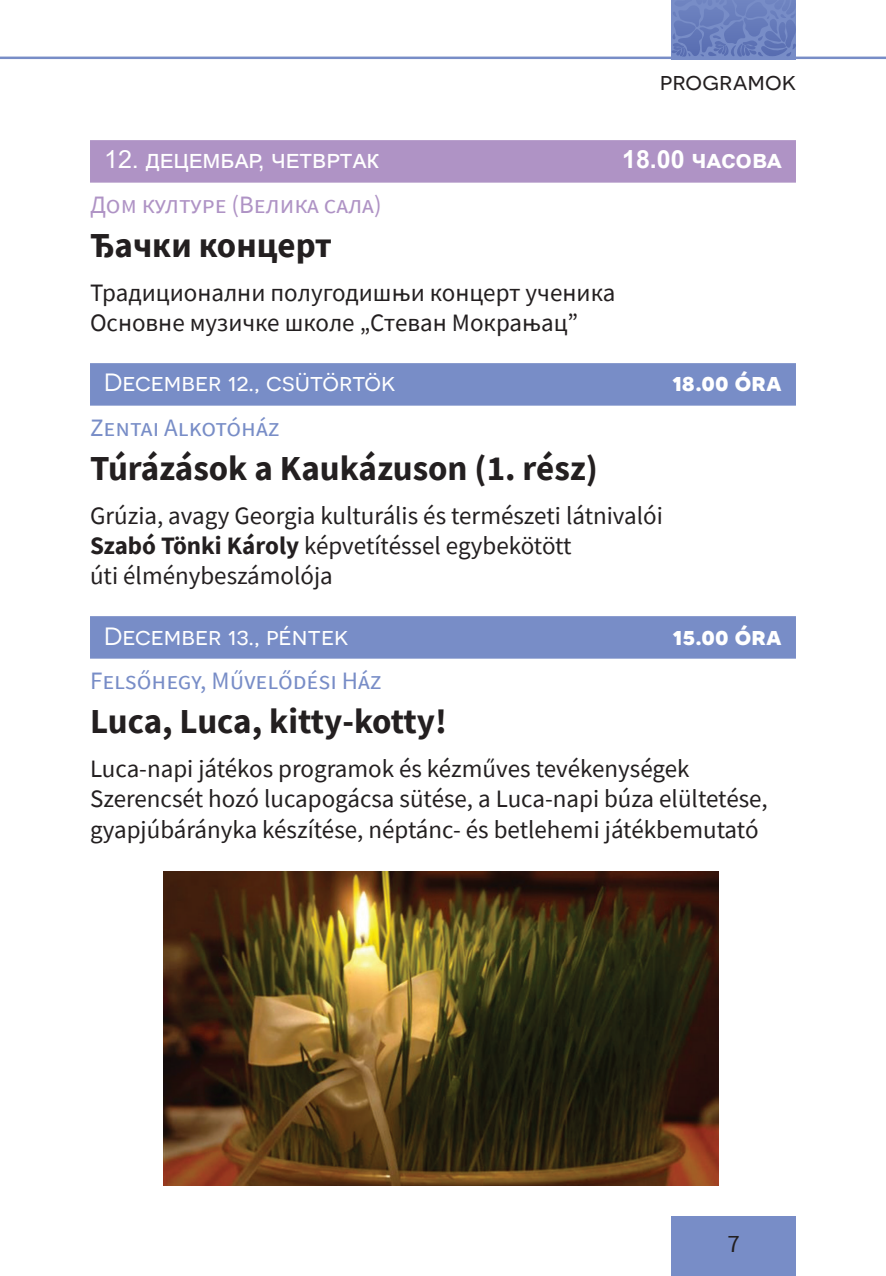
<style>
.page{position:relative;width:886px;height:1276px;background:#fff}
.page>*{position:absolute;margin:0;border:0;box-sizing:border-box;transform-origin:0 0}
.t1{font:700 35px "Source Sans Pro";color:#231f20}
.t2{font:25px/30px "Source Sans Pro";color:#231f20}
.t3{font:25px "Novecentosanswide";color:#fff}
.t4{font:25px "Source Sans Pro";color:#788dc7}
.t5{font:25px "Source Sans Pro";letter-spacing:.015em;color:#af93c5}
.t6{font:25px "Arial";color:#fff}
.t7{font:700 25px "Novecentosanswide";color:#fff}
.t8{font:700 25px "Arial";color:#fff}
.t9{font:25px "Novecentosanswide";color:#231f20}
.s1{font-weight:700}
</style>
<div class="page">
<svg style="left:671px;top:0;width:125px;height:57px"></svg>
<hr style="left:0;top:57px;width:886px;height:2px;background:#788dc7">
<div style="left:672px;top:1216px;width:124px;height:60px;background:#788dc7"></div>
<div style="left:90px;top:140px;width:706px;height:43px;background:#af93c5"></div>
<div style="left:90px;top:363px;width:706px;height:43px;background:#788dc7"></div>
<div style="left:90px;top:616px;width:706px;height:42px;background:#788dc7"></div>
<img style="left:164px;top:872px;width:555px;height:314px">
<p class="t9" style="left:660px;top:67px;width:138px">programok</p>
<p class="t6" style="left:104px;top:142px;width:277px">12. децембар, четвртак</p>
<p class="t8" style="left:622px;top:142px;width:161px">18.00 часова</p>
<p class="t5" style="left:90px;top:188px;width:293px">Дом културе (Велика сала)</p>
<h1 class="t1" style="left:90px;top:222px;width:244px">Ђачки концерт</h1>
<p class="t2" style="left:90px;top:278px;width:527px">Традиционални полугодишњи концерт ученика<br>Основне музичке школе „Стеван Мокрањац”</p>
<p class="t3" style="left:104px;top:368px;width:293px">December 12., csütörtök</p>
<p class="t7" style="left:672px;top:367px;width:111px">18.00 óra</p>
<p class="t4" style="left:90px;top:411px;width:191px">Zentai Alkotóház</p>
<h1 class="t1" style="left:90px;top:445px;width:509px">Túrázások a Kaukázuson (1. rész)</h1>
<p class="t2" style="left:90px;top:501px;width:574px">Grúzia, avagy Georgia kulturális és természeti látnivalói<br><span class="s1">Szabó Tönki Károly</span> képvetítéssel egybekötött<br>úti élménybeszámolója</p>
<p class="t3" style="left:104px;top:621px;width:246px">December 13., péntek</p>
<p class="t7" style="left:672px;top:620px;width:111px">15.00 óra</p>
<p class="t4" style="left:90px;top:664px;width:293px">Felsőhegy, Művelődési Ház</p>
<h1 class="t1" style="left:90px;top:698px;width:358px">Luca, Luca, kitty-kotty!</h1>
<p class="t2" style="left:90px;top:754px;width:679px">Luca-napi játékos programok és kézműves tevékenységek<br>Szerencsét hozó lucapogácsa sütése, a Luca-napi búza elültetése, gyapjúbárányka készítése, néptánc- és betlehemi játékbemutató</p>
<p class="t2" style="left:727px;top:1229px;width:14px">7</p>
</div>
